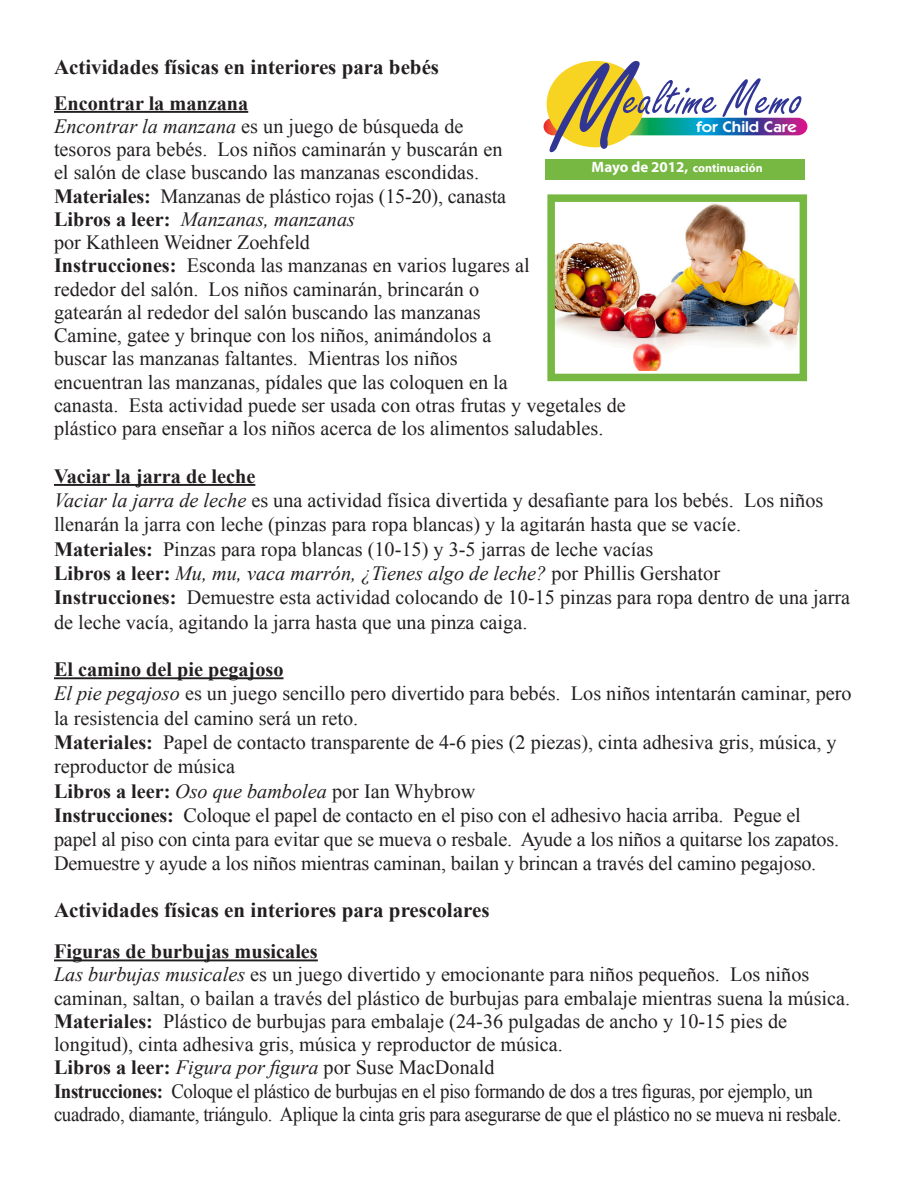
<style>
.page{position:relative;width:918px;height:1188px;background:#fff}
.page>*{position:absolute;margin:0;border:0;box-sizing:border-box;transform-origin:0 0}
.t1{font:700 21px "Times New Roman";color:#231f20}
.t2{font:20.25px/23.2px "Times New Roman";color:#231f20}
.t3{font:20.25px/23.2px "Times New Roman";letter-spacing:-.02em;color:#231f20;scale:.93 1}
.t4{font:italic 20.25px "Times New Roman";color:#231f20}
.t5{font:700 20.25px "Times New Roman";color:#231f20}
.t6{font:600 15.45px "Itc Kabel";color:#fff;scale:1.1 1}
.t7{font:700 12px "Myriad Pro";color:#fff}
.s1{font-style:italic}
.s2{font-weight:700}
.s3{font-weight:700;font-style:normal}
.s4{font-style:normal}
.s5{font-size:15px}
</style>
<div class="page">
<hr style="left:54px;top:111px;width:194px;height:2px;background:#231f20">
<hr style="left:54px;top:484px;width:201px;height:2px;background:#231f20">
<hr style="left:54px;top:677px;width:230px;height:2px;background:#231f20">
<hr style="left:54px;top:959px;width:264px;height:2px;background:#231f20">
<svg style="left:544px;top:61px;width:263px;height:91px"></svg>
<div style="left:545px;top:159px;width:260px;height:21px;background:#76b842"></div>
<img style="left:556px;top:203px;width:242px;height:167px">
<div style="left:547px;top:194px;width:260px;height:187px;border:8px solid #76b842"></div>
<p class="t1" style="left:54px;top:52px;width:387px">Actividades físicas en interiores para bebés</p>
<p class="t5" style="left:54px;top:89px;width:196px">Encontrar la manzana</p>
<p class="t2" style="left:54px;top:114px;width:450px"><span class="s1">Encontrar la manzana</span> es un juego de búsqueda de tesoros para bebés. Los niños caminarán y buscarán en el salón de clase buscando las manzanas escondidas.</p>
<p class="t2" style="left:54px;top:184px;width:454px"><span class="s2">Materiales:</span> Manzanas de plástico rojas (15-20), canasta</p>
<p class="t2" style="left:54px;top:207px;width:303px"><span class="s2">Libros a leer:</span> <span class="s1">Manzanas, manzanas </span>por Kathleen Weidner Zoehfeld</p>
<p class="t2" style="left:54px;top:254px;width:573px"><span class="s2">Instrucciones:</span> Esconda las manzanas en varios lugares al<br>rededor del salón. Los niños caminarán, brincarán o<br>gatearán al rededor del salón buscando las manzanas<br>Camine, gatee y brinque con los niños, animándolos a<br>buscar las manzanas faltantes. Mientras los niños<br>encuentran las manzanas, pídales que las coloquen en la<br>canasta. Esta actividad puede ser usada con otras frutas y vegetales de plástico para enseñar a los niños acerca de los alimentos saludables.</p>
<p class="t5" style="left:54px;top:462px;width:203px">Vaciar la jarra de leche</p>
<p class="t2" style="left:54px;top:488px;width:771px;line-height:24.3px"><span class="s1">Vaciar la jarra de leche</span> es una actividad física divertida y desafiante para los bebés. Los niños llenarán la jarra con leche (pinzas para ropa blancas) y la agitarán hasta que se vacíe.</p>
<p class="t2" style="left:54px;top:537px;width:601px"><span class="s2">Materiales:</span> Pinzas para ropa blancas (10-15) y 3-5 jarras de leche vacías</p>
<p class="t4" style="left:54px;top:559px;width:668px"><span class="s3">Libros a leer:</span> Mu, mu, vaca marrón, ¿Tienes algo de leche? <span class="s4">por Phillis Gershator</span></p>
<p class="t2" style="left:54px;top:585px;width:798px;line-height:24.3px"><span class="s2">Instrucciones:</span> Demuestre esta actividad colocando de 10-15 pinzas para ropa dentro de una jarra de leche vacía, agitando la jarra hasta que una pinza caiga.</p>
<p class="t5" style="left:54px;top:655px;width:231px">El camino del pie pegajoso</p>
<p class="t2" style="left:54px;top:681px;width:799px;line-height:24.3px"><span class="s1">El pie pegajoso</span> es un juego sencillo pero divertido para bebés. Los niños intentarán caminar, pero la resistencia del camino será un reto.</p>
<p class="t2" style="left:54px;top:730px;width:784px;line-height:24.3px"><span class="s2">Materiales:</span> Papel de contacto transparente de 4-6 pies (2 piezas), cinta adhesiva gris, música, y reproductor de música</p>
<p class="t4" style="left:54px;top:777px;width:423px"><span class="s3">Libros a leer:</span> Oso que bambolea <span class="s4">por Ian Whybrow</span></p>
<p class="t2" style="left:54px;top:803px;width:787px;line-height:24.3px"><span class="s2">Instrucciones:</span> Coloque el papel de contacto en el piso con el adhesivo hacia arriba. Pegue el papel al piso con cinta para evitar que se mueva o resbale. Ayude a los niños a quitarse los zapatos.<br>Demuestre y ayude a los niños mientras caminan, bailan y brincan a través del camino pegajoso.</p>
<p class="t1" style="left:54px;top:895px;width:437px">Actividades físicas en interiores para prescolares</p>
<p class="t5" style="left:54px;top:937px;width:265px">Figuras de burbujas musicales</p>
<p class="t2" style="left:54px;top:963px;width:798px"><span class="s1">Las burbujas musicales</span> es un juego divertido y emocionante para niños pequeños. Los niños caminan, saltan, o bailan a través del plástico de burbujas para embalaje mientras suena la música.</p>
<p class="t2" style="left:54px;top:1009px;width:735px"><span class="s2">Materiales:</span> Plástico de burbujas para embalaje (24-36 pulgadas de ancho y 10-15 pies de longitud), cinta adhesiva gris, música y reproductor de música.</p>
<p class="t2" style="left:54px;top:1056px;width:442px"><span class="s2">Libros a leer:</span> <span class="s1">Figura por figura</span> por Suse MacDonald</p>
<p class="t3" style="left:54px;top:1079px;width:848px"><span class="s2">Instrucciones:</span> Coloque el plástico de burbujas en el piso formando de dos a tres figuras, por ejemplo, un cuadrado, diamante, triángulo. Aplique la cinta gris para asegurarse de que el plástico no se mueva ni resbale.</p>
<p class="t6" style="left:696px;top:117px;width:93px">for Child Care</p>
<p class="t7" style="left:592px;top:160px;width:173px"><span class="s5">Mayo de 2012,</span> continuación</p>
</div>
